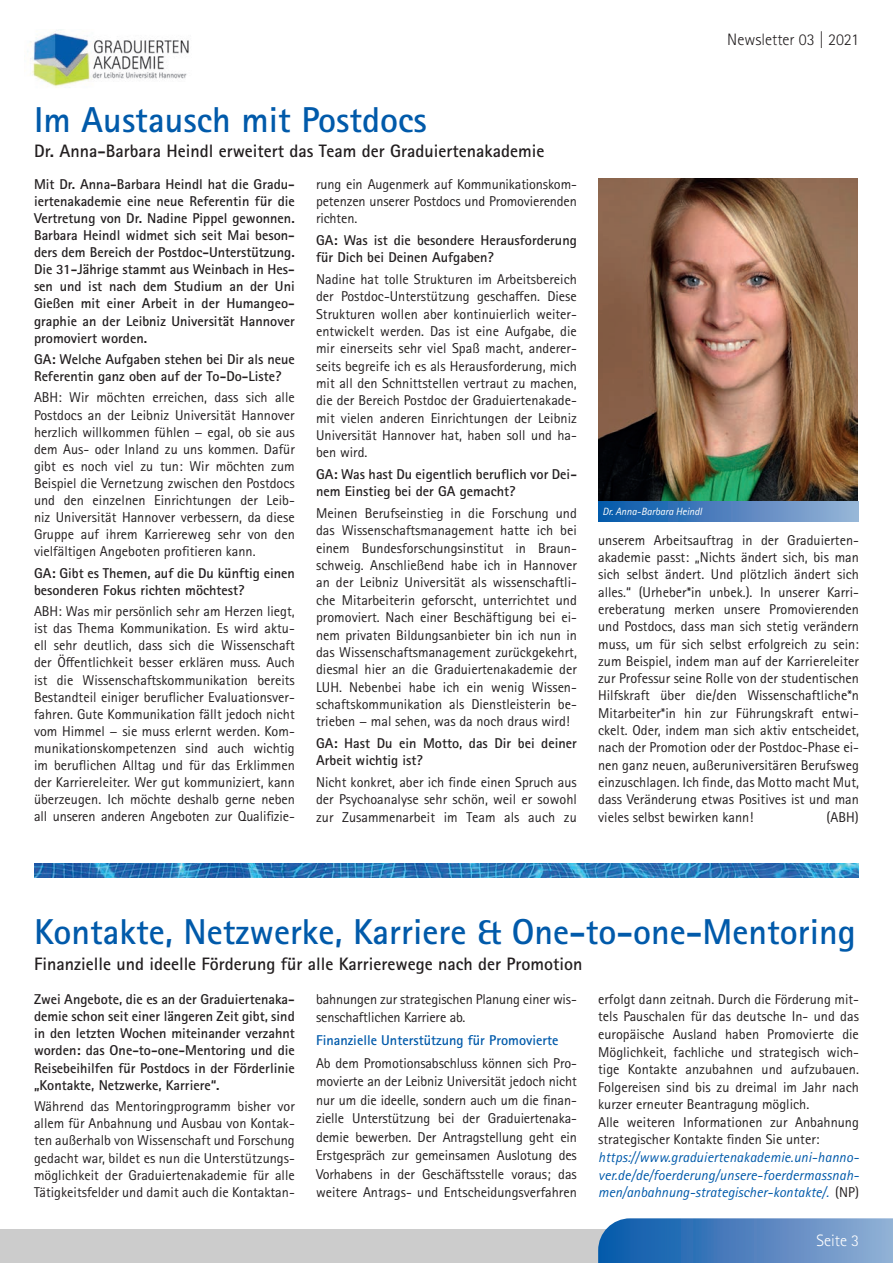
<style>
.page{position:relative;width:893px;height:1263px;background:#fff}
.page>*{position:absolute;margin:0;border:0;box-sizing:border-box;transform-origin:0 0}
.t1{font:700 36px "Rotis Sans Serif Std";color:#015aaa}
.t2{font:700 18px "Rotis Sans Serif Std";color:#231f20}
.t3{font:300 16.5px "Rotis Sans Serif Std";color:#231f20}
.t4{font:300 16.5px "Rotis Sans Serif Std";color:#fff}
.t5{font:14.25px/17.1px "Rotis Sans Serif Std";color:#231f20;text-align:justify}
.t6{font:700 14.25px/17.1px "Rotis Sans Serif Std";color:#231f20}
.t7{font:italic 14.25px/17.5px "Rotis Sans Serif Std";color:#015aaa;text-align:justify}
.t8{font:700 14.25px "Rotis Sans Serif Std";color:#015aaa}
.t9{font:italic 10.5px "Rotis Sans Serif Std";color:#fff}
.s1{font-style:normal;color:#231f20}
</style>
<div class="page">
<div style="left:0;top:1229px;width:893px;height:34px;background:#ccc"></div>
<img style="left:27px;top:30px;width:162px;height:58px">
<svg style="left:598px;top:1218px;width:295px;height:45px;background:#5185c0"></svg>
<img style="left:598px;top:179px;width:260px;height:322px">
<img style="left:34px;top:864px;width:825px;height:14px">
<div style="left:598px;top:501px;width:261px;height:21px;background:linear-gradient(to right,#0355a9,#9bb2d6)"></div>
<p class="t3" style="left:727px;top:30px;width:133px">Newsletter 03 | 2021</p>
<h1 class="t1" style="left:34px;top:97px;width:394px">Im Austausch mit Postdocs</h1>
<p class="t2" style="left:34px;top:140px;width:512px">Dr. Anna-Barbara Heindl erweitert das Team der Graduiertenakademie</p>
<p class="t6" style="left:34px;top:175px;width:262px;text-align:justify">Mit Dr. Anna-Barbara Heindl hat die Gradu&shy;iertenakademie eine neue Referentin für die Vertretung von Dr. Nadine Pippel gewonnen.<br>Barbara Heindl widmet sich seit Mai beson&shy;ders dem Bereich der Postdoc-Unterstützung.<br>Die 31-Jährige stammt aus Weinbach in Hes&shy;sen und ist nach dem Studium an der Uni Gießen mit einer Arbeit in der Humangeo&shy;graphie an der Leibniz Universität Hannover promoviert worden.</p>
<p class="t6" style="left:34px;top:350px;width:262px">GA: Welche Aufgaben stehen bei Dir als neue<br>Referentin ganz oben auf der To-Do-Liste?</p>
<p class="t5" style="left:34px;top:389px;width:262px">ABH: Wir möchten erreichen, dass sich alle Postdocs an der Leibniz Universität Hannover herzlich willkommen fühlen − egal, ob sie aus dem Aus- oder Inland zu uns kommen. Dafür gibt es noch viel zu tun: Wir möchten zum Beispiel die Vernetzung zwischen den Postdocs und den einzelnen Einrichtungen der Leib&shy;niz Universität Hannover verbessern, da diese Gruppe auf ihrem Karriereweg sehr von den vielfältigen Angeboten profitieren kann.</p>
<p class="t6" style="left:34px;top:564px;width:262px">GA: Gibt es Themen, auf die Du künftig einen besonderen Fokus richten möchtest?</p>
<p class="t5" style="left:34px;top:603px;width:262px">ABH: Was mir persönlich sehr am Herzen liegt, ist das Thema Kommunikation. Es wird aktu&shy;ell sehr deutlich, dass sich die Wissenschaft der Öffentlichkeit besser erklären muss. Auch ist die Wissenschaftskommunikation bereits Bestandteil einiger beruflicher Evaluationsver&shy;fahren. Gute Kommunikation fällt jedoch nicht vom Himmel − sie muss erlernt werden. Kom&shy;munikationskompetenzen sind auch wichtig im beruflichen Alltag und für das Erklimmen der Karriereleiter. Wer gut kommuniziert, kann überzeugen. Ich möchte deshalb gerne neben all unseren anderen Angeboten zur Qualifizie-</p>
<p class="t5" style="left:316px;top:175px;width:262px">rung ein Augenmerk auf Kommunikationskom&shy;petenzen unserer Postdocs und Promovierenden richten.</p>
<p class="t6" style="left:316px;top:231px;width:262px">GA: Was ist die besondere Herausforderung für Dich bei Deinen Aufgaben?</p>
<p class="t5" style="left:316px;top:270px;width:262px">Nadine hat tolle Strukturen im Arbeitsbereich der Postdoc-Unterstützung geschaffen. Diese Strukturen wollen aber kontinuierlich weiter&shy;entwickelt werden. Das ist eine Aufgabe, die mir einerseits sehr viel Spaß macht, anderer&shy;seits begreife ich es als Herausforderung, mich mit all den Schnittstellen vertraut zu machen, die der Bereich Postdoc der Graduiertenakade&shy;mit vielen anderen Einrichtungen der Leibniz Universität Hannover hat, haben soll und ha&shy;ben wird.</p>
<p class="t6" style="left:316px;top:465px;width:262px">GA: Was hast Du eigentlich beruflich vor Dei&shy;nem Einstieg bei der GA gemacht?</p>
<p class="t5" style="left:316px;top:505px;width:262px">Meinen Berufseinstieg in die Forschung und das Wissenschaftsmanagement hatte ich bei einem Bundesforschungsinstitut in Braun&shy;schweig. Anschließend habe ich in Hannover an der Leibniz Universität als wissenschaftli&shy;che Mitarbeiterin geforscht, unterrichtet und promoviert. Nach einer Beschäftigung bei ei&shy;nem privaten Bildungsanbieter bin ich nun in das Wissenschaftsmanagement zurückgekehrt, diesmal hier an die Graduiertenakademie der LUH. Nebenbei habe ich ein wenig Wissen&shy;schaftskommunikation als Dienstleisterin be&shy;trieben − mal sehen, was da noch draus wird!</p>
<p class="t6" style="left:316px;top:734px;width:262px">GA: Hast Du ein Motto, das Dir bei deiner<br>Arbeit wichtig ist?</p>
<p class="t5" style="left:316px;top:773px;width:262px">Nicht konkret, aber ich finde einen Spruch aus der Psychoanalyse sehr schön, weil er sowohl zur Zusammenarbeit im Team als auch zu</p>
<p class="t9" style="left:602px;top:505px;width:101px">Dr. Anna-Barbara Heindl</p>
<p class="t5" style="left:598px;top:531px;width:262px">unserem Arbeitsauftrag in der Graduierten&shy;akademie passt: „Nichts ändert sich, bis man sich selbst ändert. Und plötzlich ändert sich alles.“ (Urheber*in unbek.). In unserer Karri&shy;ereberatung merken unsere Promovierenden und Postdocs, dass man sich stetig verändern muss, um für sich selbst erfolgreich zu sein: zum Beispiel, indem man auf der Karriereleiter zur Professur seine Rolle von der studentischen Hilfskraft über die/den Wissenschaftliche*n Mitarbeiter*in hin zur Führungskraft entwi&shy;ckelt. Oder, indem man sich aktiv entscheidet, nach der Promotion oder der Postdoc-Phase ei&shy;nen ganz neuen, außeruniversitären Berufsweg einzuschlagen. Ich finde, das Motto macht Mut, dass Veränderung etwas Positives ist und man vieles selbst bewirken kann!</p>
<p class="t5" style="left:827px;top:808px;width:34px">(ABH)</p>
<h1 class="t1" style="left:34px;top:909px;width:823px">Kontakte, Netzwerke, Karriere &amp; One-to-one-Mentoring</h1>
<p class="t2" style="left:34px;top:953px;width:550px">Finanzielle und ideelle Förderung für alle Karrierewege nach der Promotion</p>
<p class="t6" style="left:34px;top:990px;width:262px;text-align:justify">Zwei Angebote, die es an der Graduiertenaka&shy;demie schon seit einer längeren Zeit gibt, sind in den letzten Wochen miteinander verzahnt worden: das One-to-one-Mentoring und die Reisebeihilfen für Postdocs in der Förderlinie „Kontakte, Netzwerke, Karriere“.</p>
<p class="t5" style="left:34px;top:1098px;width:262px">Während das Mentoringprogramm bisher vor allem für Anbahnung und Ausbau von Kontak&shy;ten außerhalb von Wissenschaft und Forschung gedacht war, bildet es nun die Unterstützungs&shy;möglichkeit der Graduiertenakademie für alle Tätigkeitsfelder und damit auch die Kontaktan-</p>
<p class="t5" style="left:598px;top:990px;width:262px;line-height:17.5px;text-align:left">erfolgt dann zeitnah. Durch die Förderung mit&shy;tels Pauschalen für das deutsche In- und das europäische Ausland haben Promovierte die Möglichkeit, fachliche und strategisch wich&shy;tige Kontakte anzubahnen und aufzubauen.<br>Folgereisen sind bis zu dreimal im Jahr nach kurzer erneuter Beantragung möglich.<br>Alle weiteren Informationen zur Anbahnung strategischer Kontakte finden Sie unter:</p>
<p class="t7" style="left:598px;top:1148px;width:262px">https://www.graduiertenakademie.uni-hanno&shy;ver.de/de/foerderung/unsere-foerdermassnah&shy;men/anbahnung-strategischer-kontakte/. <span class="s1">(NP)</span></p>
<p class="t5" style="left:316px;top:990px;width:262px;line-height:18.5px">bahnungen zur strategischen Planung einer wis&shy;senschaftlichen Karriere ab.</p>
<p class="t8" style="left:316px;top:1031px;width:244px">Finanzielle Unterstützung für Promovierte</p>
<p class="t5" style="left:316px;top:1054px;width:262px;line-height:18.5px">Ab dem Promotionsabschluss können sich Pro&shy;movierte an der Leibniz Universität jedoch nicht nur um die ideelle, sondern auch um die finan&shy;zielle Unterstützung bei der Graduiertenaka&shy;demie bewerben. Der Antragstellung geht ein Erstgespräch zur gemeinsamen Auslotung des Vorhabens in der Geschäftsstelle voraus; das weitere Antrags- und Entscheidungsverfahren</p>
<p class="t4" style="left:816px;top:1231px;width:44px">Seite 3</p>
</div>
